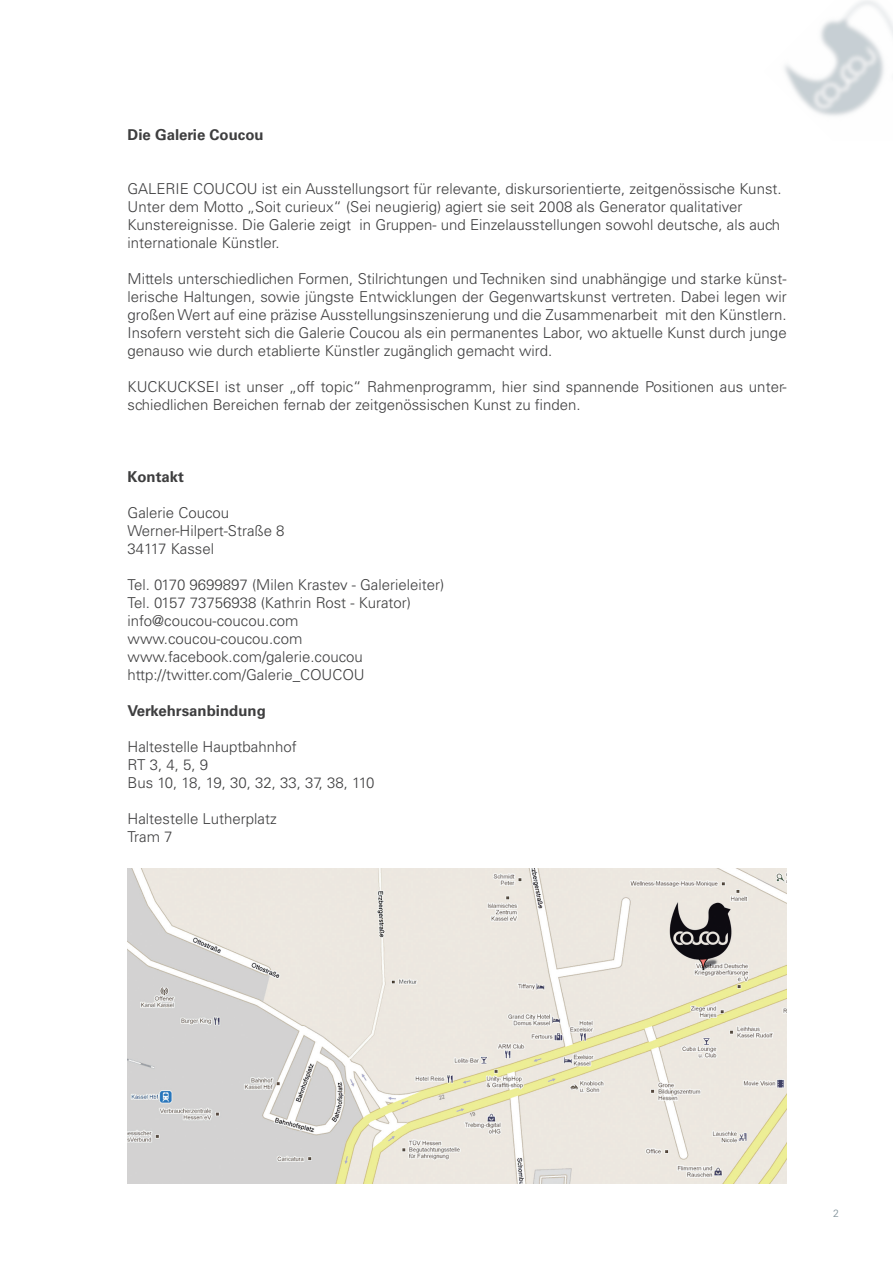
<style>
.page{position:relative;width:893px;height:1263px;background:#fff}
.page>*{position:absolute;margin:0;border:0;box-sizing:border-box;transform-origin:0 0}
.t1{font:300 15px/18px "Univers";color:#3e3e3f}
.t2{font:700 15px "Univers";color:#3e3e3f}
.t3{font:300 10.5px "Univers";color:#7d8e96}
</style>
<div class="page">
<img style="left:784px;top:0;width:109px;height:116px">
<img style="left:128px;top:868px;width:659px;height:316px">
<p class="t2" style="left:128px;top:126px;width:138px">Die Galerie Coucou</p>
<p class="t1" style="left:128px;top:180px;width:656px">GALERIE COUCOU ist ein Ausstellungsort für relevante, diskursorientierte, zeitgenössische Kunst.<br>Unter dem Motto „Soit curieux“ (Sei neugierig) agiert sie seit 2008 als Generator qualitativer Kunstereignisse. Die Galerie zeigt in Gruppen- und Einzelausstellungen sowohl deutsche, als auch internationale Künstler.</p>
<p class="t1" style="left:128px;top:270px;width:661px;text-align:justify">Mittels unterschiedlichen Formen, Stilrichtungen und Techniken sind unabhängige und starke künst&shy;lerische Haltungen, sowie jüngste Entwicklungen der Gegenwartskunst vertreten. Dabei legen wir großen Wert auf eine präzise Ausstellungsinszenierung und die Zusammenarbeit mit den Künstlern.<br>Insofern versteht sich die Galerie Coucou als ein permanentes Labor, wo aktuelle Kunst durch junge genauso wie durch etablierte Künstler zugänglich gemacht wird.</p>
<p class="t1" style="left:128px;top:378px;width:661px">KUCKUCKSEI ist unser „off topic“ Rahmenprogramm, hier sind spannende Positionen aus unter&shy;schiedlichen Bereichen fernab der zeitgenössischen Kunst zu finden.</p>
<p class="t2" style="left:128px;top:468px;width:58px">Kontakt</p>
<p class="t1" style="left:128px;top:504px;width:159px">Galerie Coucou<br>Werner-Hilpert-Straße 8<br>34117 Kassel</p>
<p class="t1" style="left:128px;top:576px;width:318px">Tel. 0170 9699897 (Milen Krastev - Galerieleiter)<br>Tel. 0157 73756938 (Kathrin Rost - Kurator) info@coucou-coucou.com www.coucou-coucou.com www.facebook.com/galerie.coucou http://twitter.com/Galerie_COUCOU</p>
<p class="t2" style="left:128px;top:702px;width:140px">Verkehrsanbindung</p>
<p class="t1" style="left:128px;top:738px;width:248px">Haltestelle Hauptbahnhof<br>RT 3, 4, 5, 9<br>Bus 10, 18, 19, 30, 32, 33, 37, 38, 110</p>
<p class="t1" style="left:128px;top:810px;width:151px">Haltestelle Lutherplatz<br>Tram 7</p>
<p class="t3" style="left:833px;top:1207px;width:7px">2</p>
</div>
